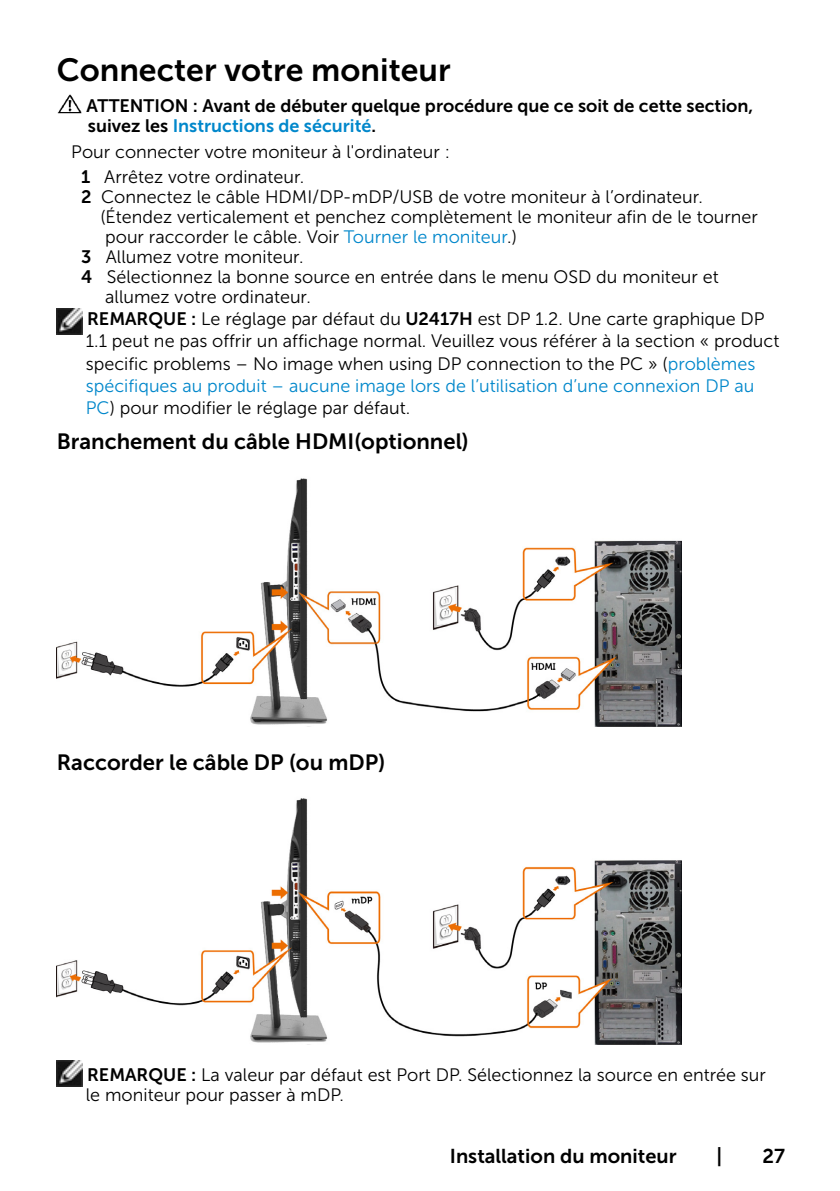
<style>
.page{position:relative;width:840px;height:1191px;background:#fff}
.page>*{position:absolute;margin:0;border:0;box-sizing:border-box;transform-origin:0 0}
.t1{font:32px "Museo Sans For Dell 700";color:#000}
.t2{font:22px "Museo Sans For Dell 700";color:#000}
.t3{font:20px "Museo Sans For Dell 700";color:#000}
.t4{font:18px/22px "Museo Sans For Dell 300";color:#000}
.t5{font:18px/20px "Museo Sans For Dell 700";color:#000}
.s1{color:#0087cb}
.s2{font-family:"Museo Sans For Dell 700"}
</style>
<div class="page">
<img style="left:57px;top:94px;width:25px;height:20px">
<img style="left:57px;top:308px;width:25px;height:26px">
<img style="left:57px;top:478px;width:623px;height:248px">
<img style="left:57px;top:798px;width:623px;height:246px">
<img style="left:57px;top:1060px;width:25px;height:26px">
<h1 class="t1" style="left:57px;top:52px;width:395px">Connecter votre moniteur</h1>
<p class="t5" style="left:87px;top:96px;width:667px">ATTENTION : Avant de débuter quelque procédure que ce soit de cette section, suivez les <span class="s1">Instructions de sécurité</span>.</p>
<p class="t4" style="left:81px;top:139px;width:370px;line-height:25.6px;text-indent:-10px">Pour connecter votre moniteur à l'ordinateur :<br><span class="s2">1</span> Arrêtez votre ordinateur.</p>
<p class="t4" style="left:81px;top:186px;width:623px"><span class="s2">2</span> Connectez le câble HDMI/DP-mDP/USB de votre moniteur à l’ordinateur.</p>
<p class="t4" style="left:100px;top:206px;width:658px">(Étendez verticalement et penchez complètement le moniteur afin de le tourner</p>
<p class="t4" style="left:105px;top:226px;width:413px">pour raccorder le câble. Voir <span class="s1">Tourner le moniteur</span>.)</p>
<p class="t4" style="left:81px;top:246px;width:224px"><span class="s2">3</span> Allumez votre moniteur.</p>
<p class="t4" style="left:81px;top:266px;width:639px"><span class="s2">4</span> Sélectionnez la bonne source en entrée dans le menu OSD du moniteur et</p>
<p class="t4" style="left:105px;top:286px;width:207px">allumez votre ordinateur.</p>
<p class="t4" style="left:86px;top:308px;width:694px"><span class="s2">REMARQUE :</span> Le réglage par défaut du <span class="s2">U2417H</span> est DP 1.2. Une carte graphique DP 1.1 peut ne pas offrir un affichage normal. Veuillez vous référer à la section « product specific problems – No image when using DP connection to the PC » (<span class="s1">problèmes spécifiques au produit – aucune image lors de l’utilisation d’une connexion DP au PC</span>) pour modifier le réglage par défaut.</p>
<p class="t2" style="left:57px;top:429px;width:413px">Branchement du câble HDMI(optionnel)</p>
<p class="t2" style="left:57px;top:750px;width:330px">Raccorder le câble DP (ou mDP)</p>
<p class="t4" style="left:86px;top:1065px;width:681px;line-height:20px"><span class="s2">REMARQUE :</span> La valeur par défaut est Port DP. Sélectionnez la source en entrée sur le moniteur pour passer à mDP.</p>
<p class="t3" style="left:449px;top:1144px;width:228px">Installation du moniteur</p>
<p class="t3" style="left:716px;top:1144px;width:7px">|</p>
<p class="t3" style="left:762px;top:1144px;width:24px">27</p>
</div>
